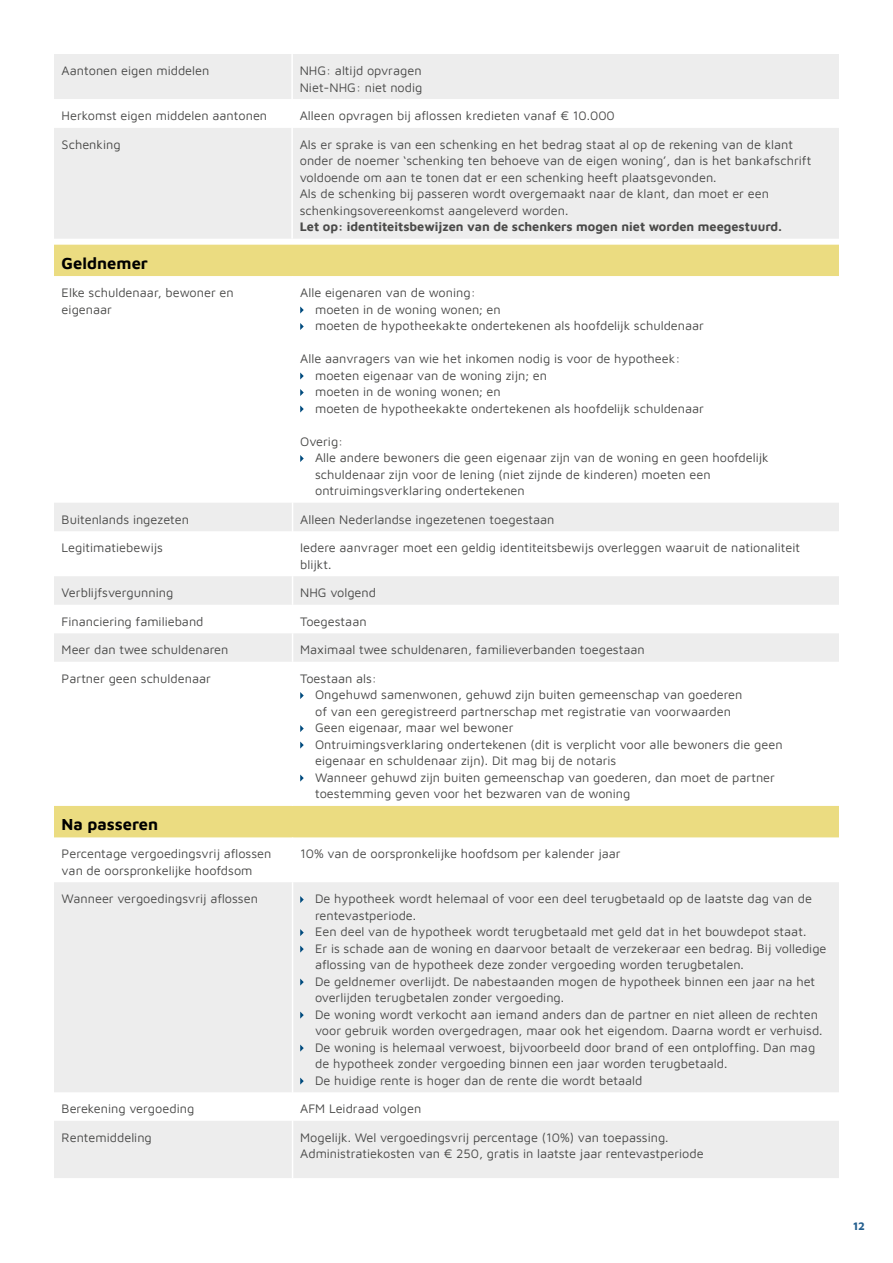
<style>
.page{position:relative;width:893px;height:1263px;background:#fff}
.page>*{position:absolute;margin:0;border:0;box-sizing:border-box;transform-origin:0 0}
.t1{font:700 16.5px "Maven Pro";color:#000}
.t2{font:12.75px/16.5px "Maven Pro";color:#4a4a49}
.t3{font:700 12.75px "Maven Pro";color:#4a4a49}
.t4{font:700 11.25px "Maven Pro";color:#235e8e}
</style>
<div class="page">
<div style="left:54px;top:54px;width:785px;height:185px;background:#ededed"></div>
<svg style="left:54px;top:99px;width:785px;height:29px"></svg>
<hr style="left:291px;top:54px;width:2px;height:45px;background:#fff">
<hr style="left:291px;top:99px;width:2px;height:29px;background:#fff">
<hr style="left:291px;top:128px;width:2px;height:111px;background:#fff">
<div style="left:54px;top:245px;width:785px;height:31px;background:#ebdc81"></div>
<svg style="left:54px;top:503px;width:785px;height:675px;fill:#ededed"></svg>
<svg style="left:292px;top:503px;width:1px;height:28px"></svg>
<hr style="left:292px;top:531px;width:1px;height:45px;background:#fff">
<svg style="left:292px;top:576px;width:1px;height:86px"></svg>
<hr style="left:292px;top:662px;width:1px;height:144px;background:#fff">
<hr style="left:292px;top:838px;width:1px;height:44px;background:#fff">
<hr style="left:292px;top:882px;width:1px;height:210px;background:#fff">
<svg style="left:292px;top:1092px;width:1px;height:29px"></svg>
<hr style="left:292px;top:1121px;width:1px;height:57px;background:#fff">
<svg style="left:300px;top:306px;width:4px;height:8px"></svg>
<svg style="left:300px;top:323px;width:4px;height:7px"></svg>
<svg style="left:300px;top:372px;width:4px;height:8px"></svg>
<svg style="left:300px;top:389px;width:4px;height:7px"></svg>
<svg style="left:300px;top:405px;width:4px;height:8px"></svg>
<svg style="left:300px;top:455px;width:4px;height:7px"></svg>
<svg style="left:300px;top:692px;width:4px;height:7px"></svg>
<svg style="left:300px;top:725px;width:4px;height:7px"></svg>
<svg style="left:300px;top:741px;width:4px;height:8px"></svg>
<svg style="left:300px;top:774px;width:4px;height:8px"></svg>
<svg style="left:300px;top:896px;width:4px;height:7px"></svg>
<svg style="left:300px;top:929px;width:4px;height:7px"></svg>
<svg style="left:300px;top:945px;width:4px;height:8px"></svg>
<svg style="left:300px;top:978px;width:4px;height:8px"></svg>
<svg style="left:300px;top:1011px;width:4px;height:8px"></svg>
<svg style="left:300px;top:1044px;width:4px;height:8px"></svg>
<svg style="left:300px;top:1077px;width:4px;height:8px"></svg>
<p class="t2" style="left:62px;top:62px;width:149px">Aantonen eigen middelen</p>
<p class="t2" style="left:300px;top:62px;width:124px">NHG: altijd opvragen<br>Niet-NHG: niet nodig</p>
<p class="t2" style="left:62px;top:107px;width:207px">Herkomst eigen middelen aantonen</p>
<p class="t2" style="left:300px;top:107px;width:317px">Alleen opvragen bij aflossen kredieten vanaf € 10.000</p>
<p class="t2" style="left:62px;top:135px;width:60px">Schenking</p>
<p class="t2" style="left:300px;top:135px;width:513px">Als er sprake is van een schenking en het bedrag staat al op de rekening van de klant onder de noemer ‘schenking ten behoeve van de eigen woning’, dan is het bankafschrift voldoende om aan te tonen dat er een schenking heeft plaatsgevonden.<br>Als de schenking bij passeren wordt overgemaakt naar de klant, dan moet er een schenkingsovereenkomst aangeleverd worden.</p>
<p class="t3" style="left:300px;top:218px;width:483px">Let op: identiteitsbewijzen van de schenkers mogen niet worden meegestuurd.</p>
<p class="t1" style="left:62px;top:252px;width:88px">Geldnemer</p>
<p class="t2" style="left:62px;top:284px;width:174px">Elke schuldenaar, bewoner en eigenaar</p>
<p class="t2" style="left:315px;top:284px;width:390px;text-indent:-15px">Alle eigenaren van de woning:<br>moeten in de woning wonen; en<br>moeten de hypotheekakte ondertekenen als hoofdelijk schuldenaar</p>
<p class="t2" style="left:315px;top:350px;width:390px;text-indent:-15px">Alle aanvragers van wie het inkomen nodig is voor de hypotheek: moeten eigenaar van de woning zijn; en<br>moeten in de woning wonen; en<br>moeten de hypotheekakte ondertekenen als hoofdelijk schuldenaar</p>
<p class="t2" style="left:315px;top:432px;width:455px;text-indent:-15px">Overig:<br>Alle andere bewoners die geen eigenaar zijn van de woning en geen hoofdelijk schuldenaar zijn voor de lening (niet zijnde de kinderen) moeten een ontruimingsverklaring ondertekenen</p>
<p class="t2" style="left:62px;top:510px;width:129px">Buitenlands ingezeten</p>
<p class="t2" style="left:300px;top:510px;width:256px">Alleen Nederlandse ingezetenen toegestaan</p>
<p class="t2" style="left:62px;top:539px;width:103px">Legitimatiebewijs</p>
<p class="t2" style="left:300px;top:539px;width:501px">Iedere aanvrager moet een geldig identiteitsbewijs overleggen waaruit de nationaliteit blijkt.</p>
<p class="t2" style="left:62px;top:584px;width:113px">Verblijfsvergunning</p>
<p class="t2" style="left:300px;top:584px;width:77px">NHG volgend</p>
<p class="t2" style="left:62px;top:612px;width:143px">Financiering familieband</p>
<p class="t2" style="left:300px;top:612px;width:68px">Toegestaan</p>
<p class="t2" style="left:62px;top:641px;width:168px">Meer dan twee schuldenaren</p>
<p class="t2" style="left:300px;top:641px;width:346px">Maximaal twee schuldenaren, familieverbanden toegestaan</p>
<p class="t2" style="left:62px;top:669px;width:151px">Partner geen schuldenaar</p>
<p class="t2" style="left:315px;top:669px;width:469px;text-indent:-15px">Toestaan als:<br>Ongehuwd samenwonen, gehuwd zijn buiten gemeenschap van goederen<br>of van een geregistreerd partnerschap met registratie van voorwaarden<br>Geen eigenaar, maar wel bewoner<br>Ontruimingsverklaring ondertekenen (dit is verplicht voor alle bewoners die geen eigenaar en schuldenaar zijn). Dit mag bij de notaris<br>Wanneer gehuwd zijn buiten gemeenschap van goederen, dan moet de partner toestemming geven voor het bezwaren van de woning</p>
<p class="t1" style="left:62px;top:813px;width:98px">Na passeren</p>
<p class="t2" style="left:62px;top:845px;width:211px">Percentage vergoedingsvrij aflossen van de oorspronkelijke hoofdsom</p>
<p class="t2" style="left:300px;top:845px;width:322px">10% van de oorspronkelijke hoofdsom per kalender jaar</p>
<p class="t2" style="left:62px;top:890px;width:198px">Wanneer vergoedingsvrij aflossen</p>
<p class="t2" style="left:315px;top:890px;width:513px">De hypotheek wordt helemaal of voor een deel terugbetaald op de laatste dag van de rentevastperiode.<br>Een deel van de hypotheek wordt terugbetaald met geld dat in het bouwdepot staat.<br>Er is schade aan de woning en daarvoor betaalt de verzekeraar een bedrag. Bij volledige aflossing van de hypotheek deze zonder vergoeding worden terugbetalen.<br>De geldnemer overlijdt. De nabestaanden mogen de hypotheek binnen een jaar na het overlijden terugbetalen zonder vergoeding.<br>De woning wordt verkocht aan iemand anders dan de partner en niet alleen de rechten voor gebruik worden overgedragen, maar ook het eigendom. Daarna wordt er verhuisd.<br>De woning is helemaal verwoest, bijvoorbeeld door brand of een ontploffing. Dan mag de hypotheek zonder vergoeding binnen een jaar worden terugbetaald.<br>De huidige rente is hoger dan de rente die wordt betaald</p>
<p class="t2" style="left:62px;top:1100px;width:134px">Berekening vergoeding</p>
<p class="t2" style="left:300px;top:1100px;width:123px">AFM Leidraad volgen</p>
<p class="t2" style="left:62px;top:1128px;width:92px">Rentemiddeling</p>
<p class="t2" style="left:300px;top:1128px;width:405px">Mogelijk. Wel vergoedingsvrij percentage (10%) van toepassing.<br>Administratiekosten van € 250, gratis in laatste jaar rentevastperiode</p>
<p class="t4" style="left:853px;top:1218px;width:14px">12</p>
</div>
